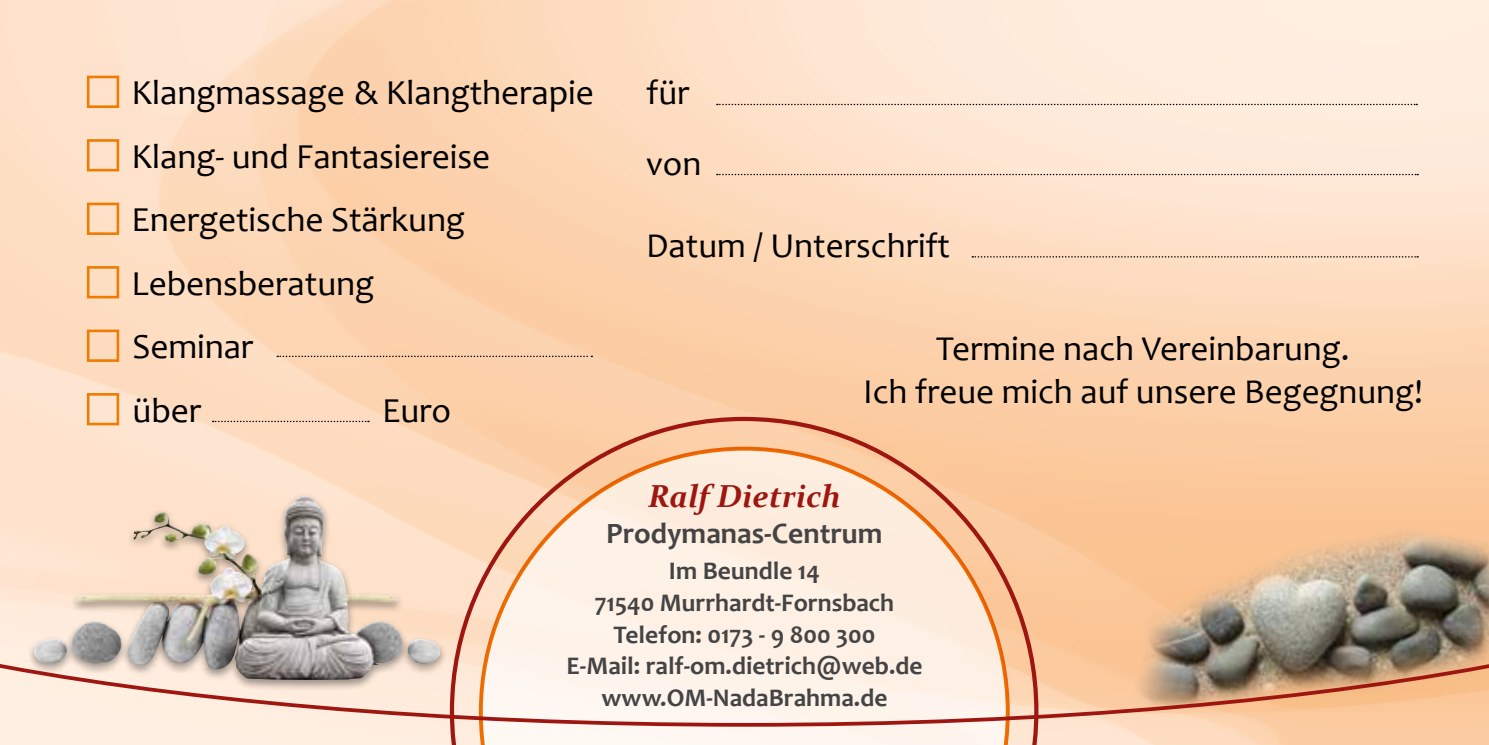
<style>
.page{position:relative;width:1489px;height:745px;background:#fff}
.page>*{position:absolute;margin:0;border:0;box-sizing:border-box;transform-origin:0 0}
.t1{font:35.25px "Candara";letter-spacing:-.005em;color:#000}
.t2{font:35px/42.5px "Candara";color:#000;text-align:center}
.t3{font:italic 700 31.75px "Constantia";color:#9d1610}
.t4{font:700 29.75px "Candara";color:#454444}
.t5{font:700 25.5px/31.8px "Candara";color:#454444;text-align:center}
.s1{font-family:"Arial";font-weight:700;font-size:70px;color:#ef7b00}
</style>
<div class="page">
<img style="left:0;top:0;width:1488px;height:744px">
<svg style="left:450px;top:416px;width:588px;height:328px;background:#f6c39e"></svg>
<svg style="left:479px;top:446px;width:530px;height:298px"></svg>
<svg style="left:716px;top:104px;width:700px;height:1px"></svg>
<svg style="left:972px;top:256px;width:445px;height:1px"></svg>
<svg style="left:716px;top:174px;width:701px;height:1px"></svg>
<svg style="left:0;top:474px;width:1488px;height:252px;background:#eaceb8"></svg>
<svg style="left:213px;top:420px;width:156px;height:2px"></svg>
<svg style="left:277px;top:355px;width:315px;height:2px"></svg>
<h1 class="t1" style="left:82px;top:71px;width:513px"><span class="s1">□</span> Klangmassage &amp; Klangtherapie</h1>
<h1 class="t1" style="left:82px;top:134px;width:410px"><span class="s1">□</span> Klang- und Fantasiereise</h1>
<h1 class="t1" style="left:82px;top:197px;width:384px"><span class="s1">□</span> Energetische Stärkung</h1>
<h1 class="t1" style="left:82px;top:261px;width:294px"><span class="s1">□</span> Lebensberatung</h1>
<h1 class="t1" style="left:82px;top:324px;width:173px"><span class="s1">□</span> Seminar</h1>
<h1 class="t1" style="left:82px;top:388px;width:121px"><span class="s1">□</span> über</h1>
<h1 class="t1" style="left:382px;top:388px;width:71px">Euro</h1>
<h2 class="t2" style="left:646px;top:71px;width:45px">für</h2>
<h2 class="t2" style="left:646px;top:142px;width:57px">von</h2>
<h2 class="t2" style="left:646px;top:224px;width:305px">Datum / Unterschrift</h2>
<h2 class="t2" style="left:863px;top:327px;width:561px">Termine nach Vereinbarung.<br>Ich freue mich auf unsere Begegnung!</h2>
<p class="t3" style="left:648px;top:473px;width:194px">Ralf Dietrich</p>
<p class="t4" style="left:606px;top:514px;width:278px">Prodymanas-Centrum</p>
<p class="t5" style="left:566px;top:554px;width:357px">Im Beundle 14<br>71540 Murrhardt-Fornsbach<br>Telefon: 0173 - 9 800 300<br>E-Mail: ralf-om.dietrich@web.de www.OM-NadaBrahma.de</p>
</div>
